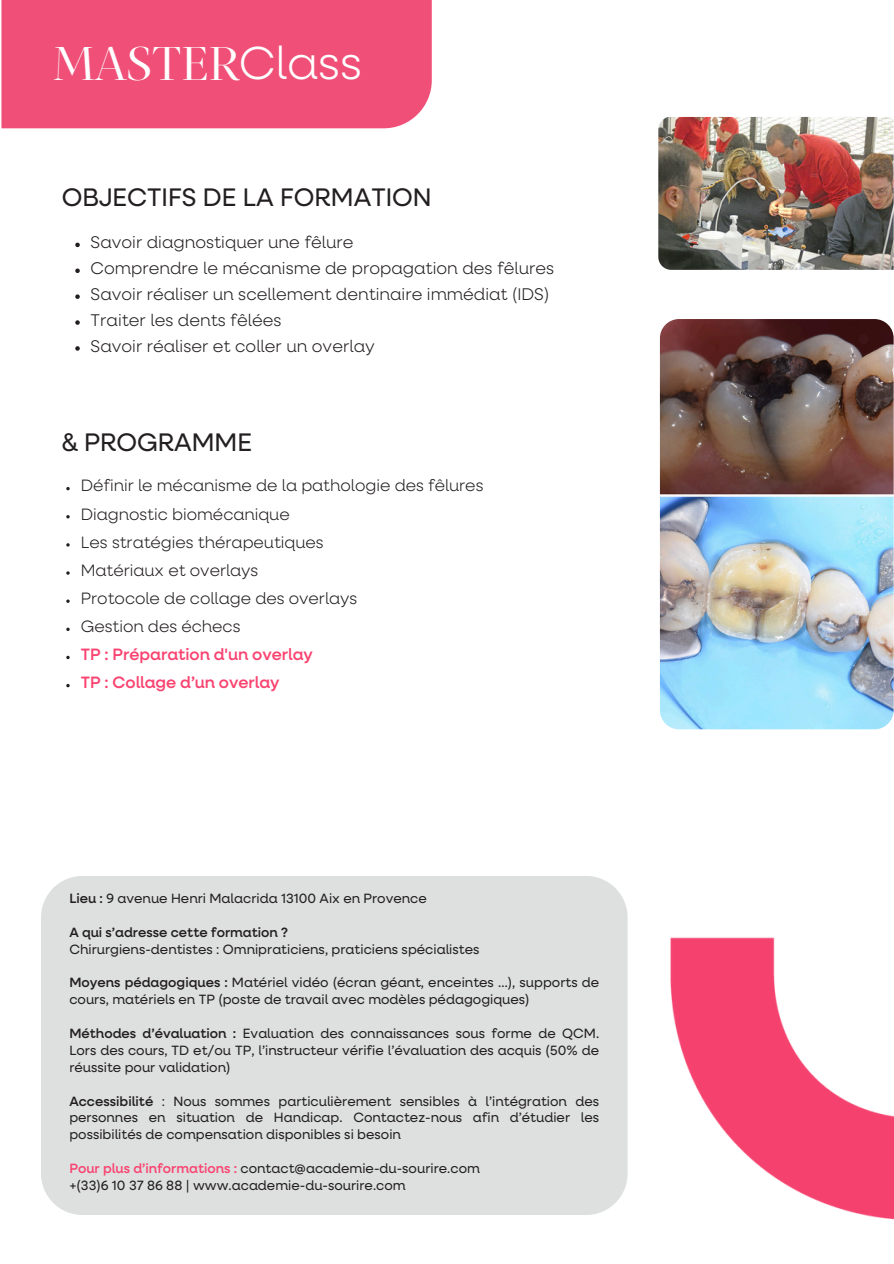
<style>
.page{position:relative;width:894px;height:1264px;background:#fff}
.page>*{position:absolute;margin:0;border:0;box-sizing:border-box;transform-origin:0 0}
.t1{font:46.5px "Mastro Display";color:#fff}
.t2{font:25.5px "Neulis Neue";color:#231f20}
.t3{font:300 16.95px/25.8px "Neulis Neue";letter-spacing:.005em;color:#231f20}
.t4{font:300 16.5px/28px "Neulis Neue";color:#231f20}
.t5{font:500 16.5px/28.2px "Neulis Neue";color:#f94370}
.t6{font:13.5px/16.8px "Neulis Neue";letter-spacing:.005em;color:#231f20}
.t7{font:500 13.5px "Neulis Neue";letter-spacing:.005em;color:#231f20}
.s1{font-family:"Neulis Neue";font-weight:300}
.s2{font-weight:500}
.s3{font-weight:500;color:#f94370}
</style>
<div class="page">
<div style="left:1px;top:0;width:430px;height:128px;background:#f05078"></div>
<svg style="left:75px;top:243px;width:5px;height:4px"></svg>
<svg style="left:75px;top:268px;width:5px;height:5px"></svg>
<svg style="left:75px;top:294px;width:5px;height:5px"></svg>
<svg style="left:75px;top:320px;width:5px;height:5px"></svg>
<svg style="left:75px;top:346px;width:5px;height:5px"></svg>
<svg style="left:66px;top:487px;width:4px;height:3px"></svg>
<svg style="left:66px;top:515px;width:4px;height:3px"></svg>
<svg style="left:66px;top:543px;width:4px;height:3px"></svg>
<svg style="left:66px;top:571px;width:4px;height:3px"></svg>
<svg style="left:66px;top:599px;width:4px;height:4px"></svg>
<svg style="left:66px;top:627px;width:4px;height:4px"></svg>
<svg style="left:66px;top:655px;width:4px;height:4px"></svg>
<svg style="left:66px;top:684px;width:4px;height:3px"></svg>
<div style="left:41px;top:876px;width:586px;height:338px;background:#dee0e0"></div>
<img style="left:627px;top:912px;width:266px;height:308px">
<img style="left:658px;top:117px;width:235px;height:153px">
<img style="left:659px;top:319px;width:234px;height:410px;border-radius:19px">
<h1 class="t1" style="left:53px;top:30px;width:310px">MASTER<span class="s1">Class</span></h1>
<h2 class="t2" style="left:62px;top:180px;width:371px">OBJECTIFS DE LA FORMATION</h2>
<p class="t3" style="left:91px;top:229px;width:465px">Savoir diagnostiquer une fêlure<br>Comprendre le mécanisme de propagation des fêlures Savoir réaliser un scellement dentinaire immédiat (IDS)<br>Traiter les dents fêlées<br>Savoir réaliser et coller un overlay</p>
<h2 class="t2" style="left:62px;top:424px;width:192px">&amp; PROGRAMME</h2>
<p class="t4" style="left:81px;top:471px;width:404px">Définir le mécanisme de la pathologie des fêlures<br>Diagnostic biomécanique<br>Les stratégies thérapeutiques<br>Matériaux et overlays<br>Protocole de collage des overlays<br>Gestion des échecs</p>
<p class="t5" style="left:81px;top:640px;width:233px">TP : Préparation d'un overlay<br>TP : Collage d’un overlay</p>
<p class="t6" style="left:69px;top:889px;width:359px"><span class="s2">Lieu :</span> 9 avenue Henri Malacrida 13100 Aix en Provence</p>
<p class="t7" style="left:69px;top:922px;width:220px">A qui s’adresse cette formation ?</p>
<p class="t6" style="left:69px;top:940px;width:411px">Chirurgiens-dentistes : Omnipraticiens, praticiens spécialistes</p>
<p class="t6" style="left:69px;top:973px;width:531px"><span class="s2">Moyens pédagogiques :</span> Matériel vidéo (écran géant, enceintes …), supports de cours, matériels en TP (poste de travail avec modèles pédagogiques)</p>
<p class="t6" style="left:69px;top:1024px;width:531px;text-align:justify"><span class="s2">Méthodes d’évaluation :</span> Evaluation des connaissances sous forme de QCM.<br>Lors des cours, TD et/ou TP, l’instructeur vérifie l’évaluation des acquis (50% de réussite pour validation)</p>
<p class="t6" style="left:69px;top:1091px;width:531px;text-align:justify"><span class="s2">Accessibilité</span> : Nous sommes particulièrement sensibles à l’intégration des personnes en situation de Handicap. Contactez-nous afin d’étudier les possibilités de compensation disponibles si besoin</p>
<p class="t6" style="left:69px;top:1159px;width:412px"><span class="s3">Pour plus d’informations :</span> contact@academie-du-sourire.com +(33)6 10 37 86 88 | www.academie-du-sourire.com</p>
</div>
